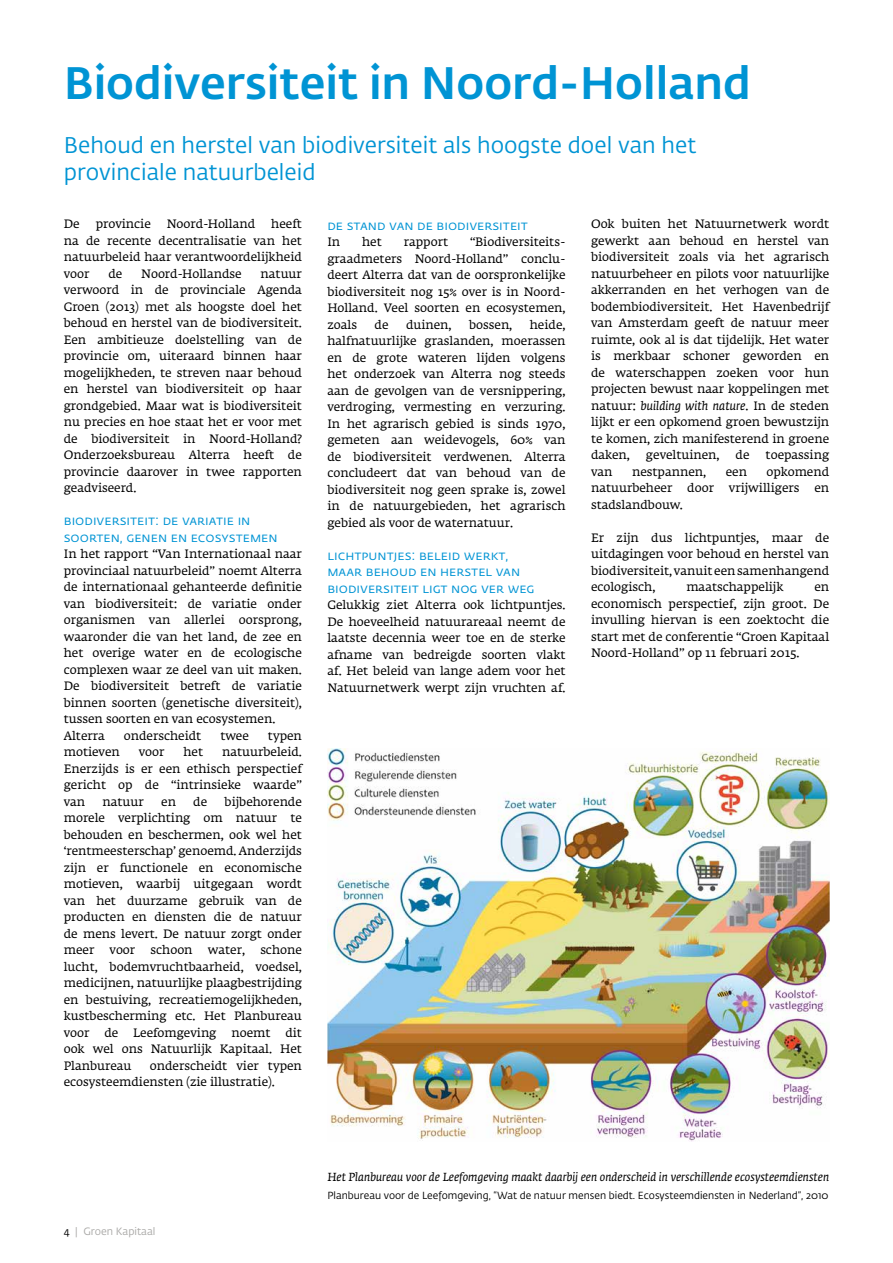
<style>
.page{position:relative;width:893px;height:1263px;background:#fff}
.page>*{position:absolute;margin:0;border:0;box-sizing:border-box;transform-origin:0 0}
.t1{font:500 45px "Fedra Sans Std";color:#0094d4}
.t2{font:22.5px/27px "Fedra Sans Std";color:#0094d4}
.t3{font:13.5px/16.5px "Fedra Sans Std";color:#0094d4}
.t4{font:12px/16.5px "Fedra Serif A Std";color:#000;text-align:justify}
.t5{font:italic 11.55px "Fedra Serif A Std";color:#000}
.t6{font:10.5px "Fedra Sans Std";color:#a9a8a6}
.t7{font:10.2px "Fedra Sans Std";color:#000}
.s1{font-style:italic}
.s2{color:#000}
</style>
<div class="page">
<img style="left:327px;top:748px;width:502px;height:393px">
<h1 class="t1" style="left:64px;top:55px;width:688px">Biodiversiteit in Noord-Holland</h1>
<h2 class="t2" style="left:64px;top:132px;width:634px">Behoud en herstel van biodiversiteit als hoogste doel van het provinciale natuurbeleid</h2>
<p class="t4" style="left:64px;top:217px;width:17px">De</p>
<p class="t4" style="left:96px;top:217px;width:57px">provincie</p>
<p class="t4" style="left:167px;top:217px;width:90px">Noord-Holland</p>
<p class="t4" style="left:591px;top:217px;width:240px">Ook buiten het Natuurnetwerk wordt gewerkt aan behoud en herstel van biodiversiteit zoals via het agrarisch natuurbeheer en pilots voor natuurlijke akkerranden en het verhogen van de bodembiodiversiteit. Het Havenbedrijf van Amsterdam geeft de natuur meer ruimte, ook al is dat tijdelijk. Het water is merkbaar schoner geworden en de waterschappen zoeken voor hun projecten bewust naar koppelingen met natuur: <span class="s1">building with nature</span>. In de steden lijkt er een opkomend groen bewustzijn te komen, zich manifesterend in groene daken,</p>
<p class="t4" style="left:64px;top:217px;width:240px;text-indent:207px">heeft na de recente decentralisatie van het natuurbeleid haar verantwoordelijkheid voor</p>
<p class="t3" style="left:327px;top:217px;width:202px">De stand van de biodiversiteit</p>
<p class="t4" style="left:327px;top:235px;width:14px">In</p>
<p class="t4" style="left:362px;top:235px;width:21px">het</p>
<p class="t4" style="left:404px;top:235px;width:46px">rapport</p>
<p class="t4" style="left:327px;top:235px;width:240px;text-indent:143px">“Biodiversiteits&shy;graadmeters Noord-Holland” conclu&shy;deert Alterra dat van de oorspronkelijke biodiversiteit nog 15% over is in Noord-Holland. Veel soorten en ecosystemen, zoals</p>
<p class="t4" style="left:108px;top:266px;width:15px">de</p>
<p class="t4" style="left:141px;top:266px;width:102px">Noord-Hollandse</p>
<p class="t4" style="left:64px;top:266px;width:240px;text-indent:197px">natuur verwoord in de provinciale Agenda Groen (2013) met als hoogste doel het behoud en herstel van de biodiversiteit.<br>Een ambitieuze doelstelling van de provincie om, uiteraard binnen haar mogelijkheden, te streven naar behoud en herstel van biodiversiteit op haar grondgebied. Maar wat is biodiversiteit nu precies en hoe staat het er voor met de biodiversiteit in Noord-Holland?<br>Onderzoeksbureau Alterra heeft de provincie daarover in twee rapporten geadviseerd.</p>
<p class="t3" style="left:64px;top:513px;width:215px">Biodiversiteit: de variatie in soorten, genen en ecosystemen</p>
<p class="t4" style="left:64px;top:547px;width:240px;text-align:left">In het rapport “Van Internationaal naar provinciaal natuurbeleid” noemt Alterra de internationaal gehanteerde definitie van biodiversiteit: de variatie onder organismen van allerlei oorsprong, waaronder die van het land, de zee en het overige water en de ecologische complexen waar ze deel van uit maken.<br>De biodiversiteit betreft de variatie binnen soorten (genetische diversiteit), tussen soorten en van ecosystemen.<br>Alterra</p>
<p class="t4" style="left:327px;top:317px;width:240px;text-indent:202px">heide, halfnatuurlijke graslanden, moerassen en de grote wateren lijden volgens het onderzoek van Alterra nog steeds aan de gevolgen van de versnippering, verdroging, vermesting en verzuring.<br>In het agrarisch gebied is sinds 1970, gemeten aan weidevogels, 60% van de biodiversiteit verdwenen. Alterra concludeert dat van behoud van de biodiversiteit nog geen sprake is, zowel in de natuurgebieden, het agrarisch gebied als voor de waternatuur.</p>
<p class="t3" style="left:327px;top:547px;width:209px">Lichtpuntjes: beleid werkt, maar behoud en herstel van biodiversiteit ligt nog ver weg</p>
<p class="t4" style="left:327px;top:598px;width:240px">Gelukkig ziet Alterra ook lichtpuntjes.<br>De hoeveelheid natuurareaal neemt de laatste decennia weer toe en de sterke afname van bedreigde soorten vlakt af. Het beleid van lange adem voor het Natuurnetwerk werpt zijn vruchten af.</p>
<p class="t4" style="left:375px;top:317px;width:15px">de</p>
<p class="t4" style="left:406px;top:317px;width:47px">duinen,</p>
<p class="t4" style="left:469px;top:317px;width:45px">bossen,</p>
<p class="t4" style="left:646px;top:448px;width:75px">geveltuinen,</p>
<p class="t4" style="left:736px;top:448px;width:15px">de</p>
<p class="t4" style="left:766px;top:448px;width:65px">toepassing</p>
<p class="t4" style="left:591px;top:464px;width:240px;text-indent:176px">opkomend natuurbeheer door vrijwilligers en stadslandbouw.</p>
<p class="t4" style="left:591px;top:530px;width:240px">Er zijn dus lichtpuntjes, maar de uitdagingen voor behoud en herstel van biodiversiteit, vanuit een samenhangend ecologisch,</p>
<p class="t4" style="left:591px;top:464px;width:23px">van</p>
<p class="t4" style="left:632px;top:464px;width:76px">nestpannen,</p>
<p class="t4" style="left:726px;top:464px;width:23px">een</p>
<p class="t4" style="left:686px;top:580px;width:99px">maatschappelijk</p>
<p class="t4" style="left:591px;top:580px;width:240px;text-indent:223px">en economisch perspectief, zijn groot. De invulling hiervan is een zoektocht die start met de conferentie “Groen Kapitaal Noord-Holland” op 11 februari 2015.</p>
<p class="t4" style="left:124px;top:728px;width:79px">onderscheidt</p>
<p class="t4" style="left:220px;top:728px;width:30px">twee</p>
<p class="t4" style="left:268px;top:728px;width:35px">typen</p>
<p class="t4" style="left:64px;top:745px;width:240px;text-indent:158px">natuurbeleid.<br>Enerzijds is er een ethisch perspectief gericht op de “intrinsieke waarde” van</p>
<p class="t4" style="left:64px;top:745px;width:58px">motieven</p>
<p class="t4" style="left:139px;top:745px;width:27px">voor</p>
<p class="t4" style="left:183px;top:745px;width:21px">het</p>
<p class="t4" style="left:64px;top:794px;width:240px;text-indent:161px">bijbehorende morele verplichting om natuur te behouden en beschermen, ook wel het ‘rentmeesterschap’ genoemd. Anderzijds zijn er functionele en economische motieven, waarbij uitgegaan wordt van het duurzame gebruik van de producten en diensten die de natuur de mens levert. De natuur zorgt onder meer</p>
<p class="t4" style="left:103px;top:794px;width:43px">natuur</p>
<p class="t4" style="left:161px;top:794px;width:16px">en</p>
<p class="t4" style="left:193px;top:794px;width:15px">de</p>
<p class="t4" style="left:64px;top:943px;width:240px;text-indent:197px">schone lucht, bodemvruchtbaarheid, voedsel, medicijnen, natuurlijke plaagbestrijding en bestuiving, recreatiemogelijkheden, kustbescherming etc. Het Planbureau voor de Leefomgeving noemt dit ook wel ons Natuurlijk Kapitaal. Het Planbureau</p>
<p class="t4" style="left:110px;top:943px;width:27px">voor</p>
<p class="t4" style="left:151px;top:943px;width:44px">schoon</p>
<p class="t4" style="left:208px;top:943px;width:39px">water,</p>
<p class="t4" style="left:64px;top:1058px;width:240px;text-indent:86px">onderscheidt vier typen ecosysteemdiensten (zie illustratie).</p>
<p class="t6" style="left:64px;top:1225px;width:93px"><span class="s2">4</span> | Groen Kapitaal</p>
<p class="t5" style="left:327px;top:1170px;width:503px">Het Planbureau voor de Leefomgeving maakt daarbij een onderscheid in verschillende ecosysteemdiensten</p>
<p class="t7" style="left:327px;top:1189px;width:503px">Planbureau voor de Leefomgeving, “Wat de natuur mensen biedt. Ecosysteemdiensten in Nederland”, 2010</p>
</div>
